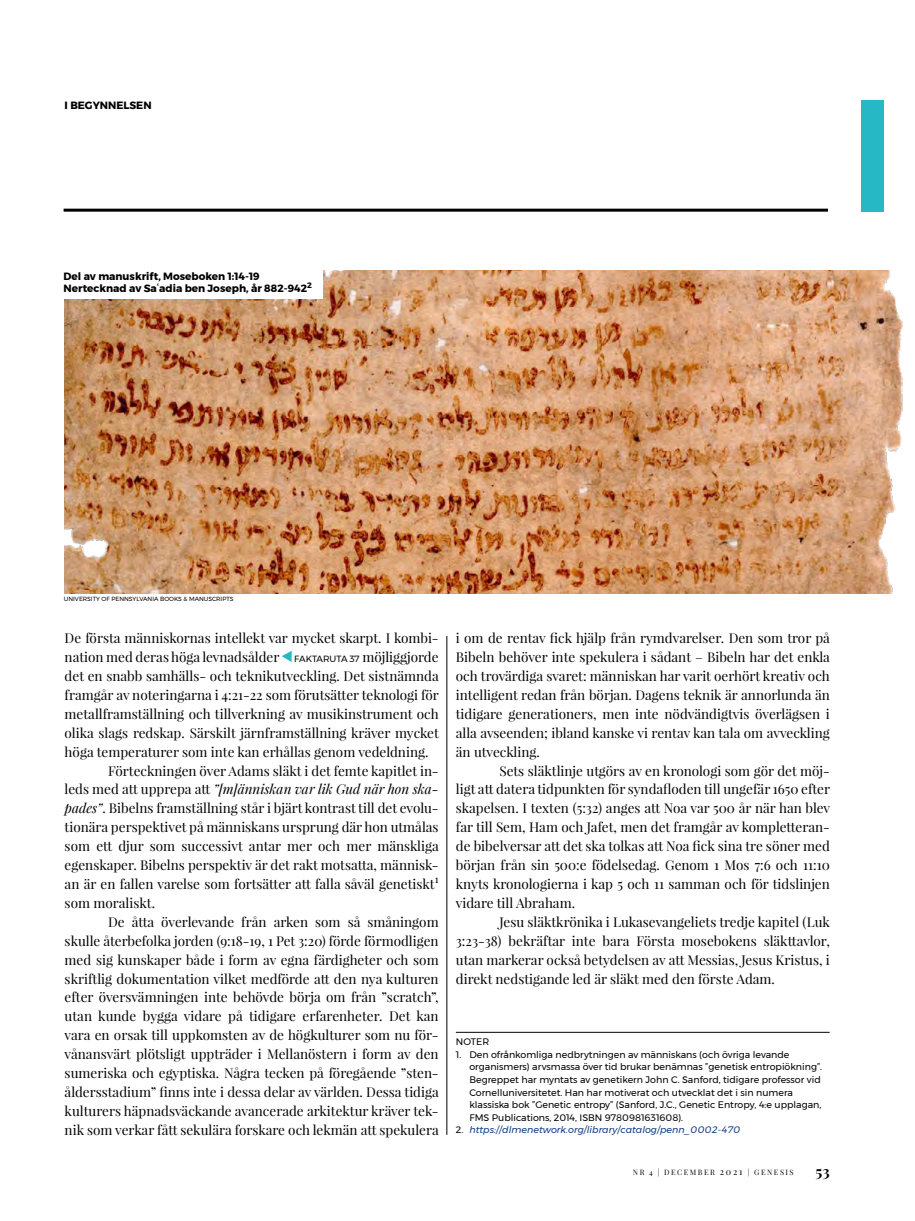
<style>
.page{position:relative;width:915px;height:1221px;background:#fff}
.page>*{position:absolute;margin:0;border:0;box-sizing:border-box;transform-origin:0 0}
.t1{font:700 15px "Playfair Display";color:#000}
.t2{font:13.5px/18.9px "Playfair Display";color:#000;text-align:justify}
.t3{font:italic 13.5px "Playfair Display";color:#000}
.t4{font:700 10.5px/12px "Montserrat";color:#000}
.t5{font:9.45px/12.6px "Montserrat";color:#000}
.t6{font:italic 9.45px "Montserrat";color:#0e3b84}
.t7{font:7.5px "Playfair Display";letter-spacing:.2em;color:#000}
.t8{font:6px "Montserrat";color:#000}
.s1{font-family:"Montserrat";font-size:9px}
.s2{font-style:normal}
.s3{font-style:italic}
.s4{font-style:normal;color:#000}
.s5{font-size:9px}
</style>
<div class="page">
<img style="left:65px;top:270px;width:838px;height:323px">
<div style="left:52px;top:260px;width:270px;height:39px;background:#fff"></div>
<hr style="left:64px;top:209px;width:763px;height:3px;background:#000">
<div style="left:860px;top:100px;width:23px;height:111px;background:#27b8c5"></div>
<svg style="left:282px;top:651px;width:9px;height:11px"></svg>
<hr style="left:455px;top:1031px;width:374px;height:1px;background:#000">
<hr style="left:446px;top:636px;width:1px;height:498px;background:#000">
<p class="t4" style="left:65px;top:99px;width:88px">I BEGYNNELSEN</p>
<p class="t4" style="left:64px;top:270px;width:250px">Del av manuskrift, Moseboken 1:14-19<br>Nertecknad av Saʿadia ben Joseph, år 882-942<sup>2</sup></p>
<p class="t8" style="left:64px;top:594px;width:171px">UNIVERSITY OF PENNSYLVANIA BOOKS &amp; MANUSCRIPTS</p>
<p class="t2" style="left:65px;top:628px;width:375px">De första människornas intellekt var mycket skarpt. I kombi-</p>
<p class="t2" style="left:65px;top:647px;width:375px">nation med deras höga levnadsålder <span class="s1">FAKTARUTA 37</span> möjliggjorde</p>
<p class="t2" style="left:65px;top:666px;width:375px">det en snabb samhälls- och teknikutveckling. Det sistnämnda</p>
<p class="t2" style="left:65px;top:685px;width:375px">framgår av noteringarna i 4:21-22 som förutsätter teknologi för</p>
<p class="t2" style="left:65px;top:704px;width:375px">metallframställning och tillverkning av musikinstrument och</p>
<p class="t2" style="left:65px;top:723px;width:375px">olika slags redskap. Särskilt järnframställning kräver mycket</p>
<p class="t2" style="left:65px;top:742px;width:365px">höga temperaturer som inte kan erhållas genom vedeldning.</p>
<p class="t2" style="left:108px;top:761px;width:332px">Förteckningen över Adams släkt i det femte kapitlet in-</p>
<p class="t3" style="left:65px;top:780px;width:375px"><span class="s2">leds med att upprepa att</span> ”[m]änniskan var lik Gud när hon ska-</p>
<p class="t2" style="left:65px;top:798px;width:375px"><span class="s3">pades”</span>. Bibelns framställning står i bjärt kontrast till det evolu-</p>
<p class="t2" style="left:65px;top:817px;width:375px">tionära perspektivet på människans ursprung där hon utmålas</p>
<p class="t2" style="left:65px;top:836px;width:375px">som ett djur som successivt antar mer och mer mänskliga</p>
<p class="t2" style="left:65px;top:855px;width:375px">egenskaper. Bibelns perspektiv är det rakt motsatta, människ-</p>
<p class="t2" style="left:65px;top:874px;width:375px">an är en fallen varelse som fortsätter att falla såväl genetiskt<sup>1</sup></p>
<p class="t2" style="left:65px;top:893px;width:92px">som moraliskt.</p>
<p class="t2" style="left:108px;top:912px;width:332px">De åtta överlevande från arken som så småningom</p>
<p class="t2" style="left:65px;top:931px;width:375px">skulle återbefolka jorden (9:18-19, 1 Pet 3:20) förde förmodligen</p>
<p class="t2" style="left:65px;top:950px;width:375px">med sig kunskaper både i form av egna färdigheter och som</p>
<p class="t2" style="left:65px;top:968px;width:375px">skriftlig dokumentation vilket medförde att den nya kulturen</p>
<p class="t2" style="left:65px;top:987px;width:375px">efter översvämningen inte behövde börja om från ”scratch”,</p>
<p class="t2" style="left:65px;top:1006px;width:375px">utan kunde bygga vidare på tidigare erfarenheter. Det kan</p>
<p class="t2" style="left:65px;top:1025px;width:375px">vara en orsak till uppkomsten av de högkulturer som nu för-</p>
<p class="t2" style="left:65px;top:1044px;width:375px">vånansvärt plötsligt uppträder i Mellanöstern i form av den</p>
<p class="t2" style="left:65px;top:1063px;width:375px">sumeriska och egyptiska. Några tecken på föregående ”sten-</p>
<p class="t2" style="left:65px;top:1082px;width:375px">åldersstadium” finns inte i dessa delar av världen. Dessa tidiga</p>
<p class="t2" style="left:65px;top:1101px;width:375px">kulturers häpnadsväckande avancerade arkitektur kräver tek-</p>
<p class="t2" style="left:65px;top:1120px;width:375px">nik som verkar fått sekulära forskare och lekmän att spekulera</p>
<p class="t2" style="left:455px;top:628px;width:375px">i om de rentav fick hjälp från rymdvarelser. Den som tror på Bibeln behöver inte spekulera i sådant – Bibeln har det enkla och trovärdiga svaret: människan har varit oerhört kreativ och intelligent redan från början. Dagens teknik är annorlunda än tidigare generationers, men inte nödvändigtvis överlägsen i alla avseenden; ibland kanske vi rentav kan tala om avveckling än utveckling.</p>
<p class="t2" style="left:455px;top:761px;width:376px;text-indent:43px">Sets släktlinje utgörs av en kronologi som gör det möj&shy;ligt att datera tidpunkten för syndafloden till ungefär 1650 efter skapelsen. I texten (5:32) anges att Noa var 500 år när han blev far till Sem, Ham och Jafet, men det framgår av kompletteran&shy;de bibelversar att det ska tolkas att Noa fick sina tre söner med början från sin 500:e födelsedag. Genom 1 Mos 7:6 och 11:10 knyts kronologierna i kap 5 och 11 samman och för tidslinjen vidare till Abraham.</p>
<p class="t2" style="left:455px;top:912px;width:375px;text-indent:43px">Jesu släktkrönika i Lukasevangeliets tredje kapitel (Luk 3:23-38) bekräftar inte bara Första mosebokens släkttavlor, utan markerar också betydelsen av att Messias, Jesus Kristus, i direkt nedstigande led är släkt med den förste Adam.</p>
<p class="t5" style="left:455px;top:1035px;width:35px">NOTER</p>
<p class="t5" style="left:469px;top:1047px;width:354px;text-indent:-14px">1. Den ofrånkomliga nedbrytningen av människans (och övriga levande organismers) arvsmassa över tid brukar benämnas ”genetisk entropiökning”.<br>Begreppet har myntats av genetikern John C. Sanford, tidigare professor vid Cornelluniversitetet. Han har motiverat och utvecklat det i sin numera klassiska bok ”Genetic entropy” (Sanford, J.C., Genetic Entropy, 4:e upplagan, FMS Publications, 2014, ISBN 9780981631608).</p>
<p class="t6" style="left:455px;top:1122px;width:286px"><span class="s4">2.</span> https://dlmenetwork.org/library/catalog/penn_0002-470</p>
<p class="t7" style="left:632px;top:1167px;width:162px">NR 4 | DECEMBER <span class="s5">2021</span> | GENESIS</p>
<p class="t1" style="left:815px;top:1161px;width:16px">53</p>
</div>
